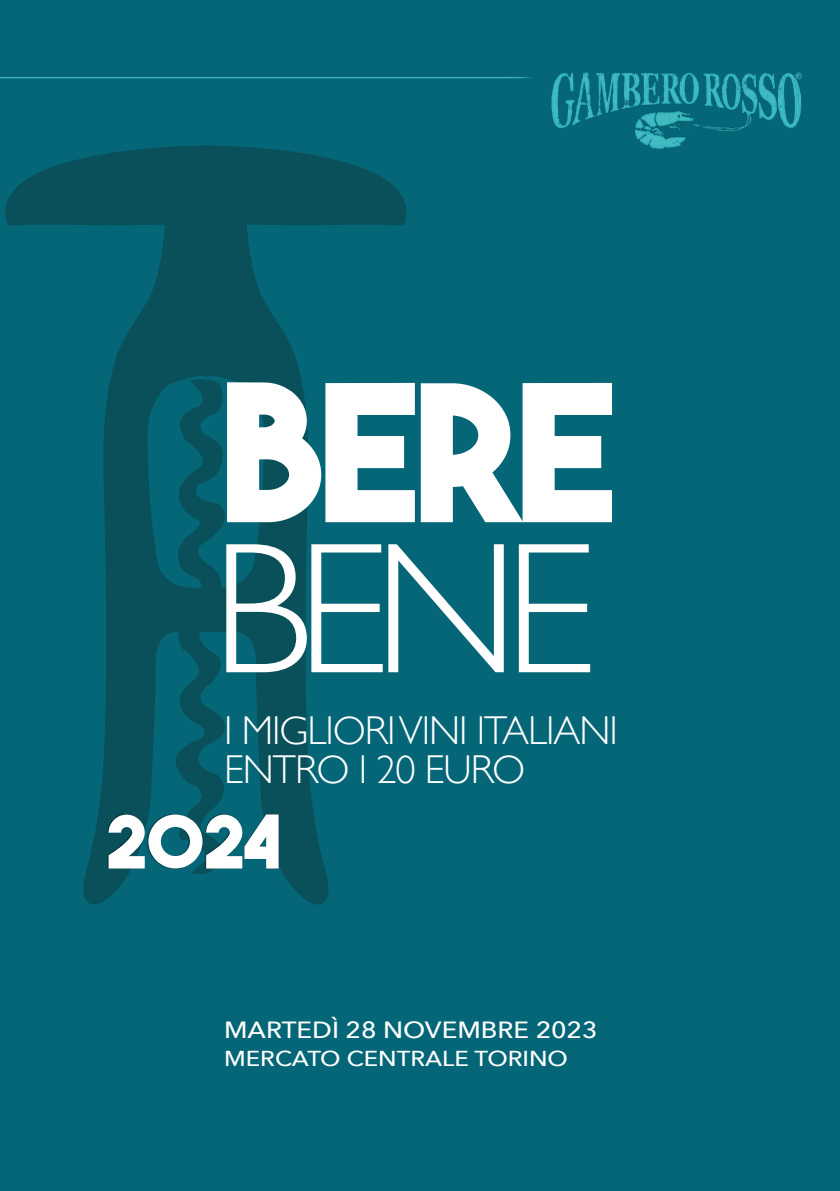
<style>
.page{position:relative;width:840px;height:1191px;background:#fff}
.page>*{position:absolute;margin:0;border:0;box-sizing:border-box;transform-origin:0 0}
.t1{font:700 189.8px "The Bold Font";color:#fff}
.t2{font:300 187.6px "Gill Sans";color:#fff}
.t3{font:700 73.4px "The Bold Font";color:#fff}
.t4{font:300 40.2px "Gill Sans";letter-spacing:-.025em;color:#fff}
.t5{font:500 23.4px "Avenir Next";color:#fff;scale:1.11 1}
.t6{font:500 21.6px "Avenir Next";color:#fff;scale:1.11 1}
</style>
<div class="page">
<div style="left:0;top:0;width:839px;height:1191px;background:#046676"></div>
<img style="left:0;top:77px;width:533px;height:2px">
<img style="left:551px;top:72px;width:251px;height:77px">
<svg style="left:5px;top:145px;width:198px;height:759px"></svg>
<svg style="left:203px;top:145px;width:203px;height:759px"></svg>
<div style="left:108px;top:815px;width:171px;height:54px;background:#000;opacity:.45"></div>
<p class="t1" style="left:217px;top:334px;width:405px">BERE</p>
<p class="t2" style="left:211px;top:463px;width:386px">BENE</p>
<p class="t4" style="left:224px;top:699px;width:395px">I MIGLIORI VINI ITALIANI</p>
<p class="t4" style="left:224px;top:738px;width:302px">ENTRO I 20 EURO</p>
<p class="t3" style="left:105px;top:796px;width:179px">2024</p>
<p class="t5" style="left:224px;top:1010px;width:338px">MARTEDÌ 28 NOVEMBRE 2023</p>
<p class="t6" style="left:224px;top:1040px;width:311px">MERCATO CENTRALE TORINO</p>
</div>
